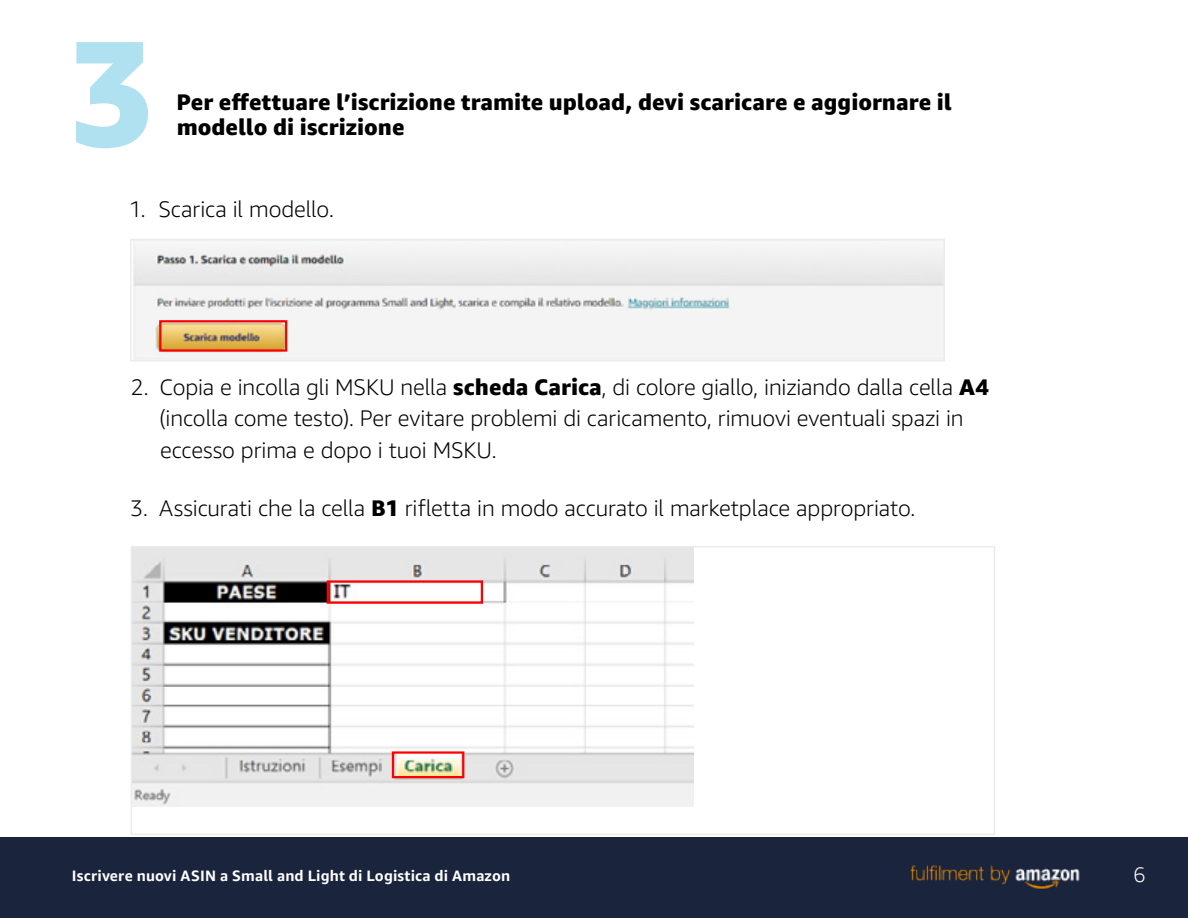
<style>
.page{position:relative;width:1188px;height:918px;background:#fff}
.page>*{position:absolute;margin:0;border:0;box-sizing:border-box;transform-origin:0 0}
.t1{font:800 150px "Amazon Ember";color:#b0e1f0}
.t2{font:300 22.5px/31.5px "Amazon Ember";letter-spacing:-.005em;color:#000}
.t3{font:800 22.5px/25.5px "Amazon Ember";color:#000}
.t4{font:300 21px "Amazon Ember";color:#fff}
.t5{font:700 15px "Amazon Ember";letter-spacing:.01em;color:#fff}
.s1{font-weight:800}
</style>
<div class="page">
<img style="left:133px;top:242px;width:809px;height:117px">
<div style="left:130px;top:239px;width:815px;height:123px;border:2px solid #eaeceb"></div>
<img style="left:134px;top:549px;width:559px;height:257px">
<div style="left:131px;top:546px;width:864px;height:289px;border:2px solid #eaeceb"></div>
<div style="left:327px;top:580px;width:156px;height:24px;border:2px solid #f00"></div>
<div style="left:392px;top:751px;width:72px;height:27px;border:2px solid #f00"></div>
<div style="left:159px;top:320px;width:128px;height:32px;border:2px solid #f00"></div>
<div style="left:0;top:838px;width:1188px;height:80px;background:#1b243d"></div>
<img style="left:910px;top:865px;width:170px;height:24px">
<h1 class="t1" style="left:66px;top:-2px;width:91px">3</h1>
<p class="t3" style="left:176px;top:90px;width:777px">Per effettuare l’iscrizione tramite upload, devi scaricare e aggiornare il modello di iscrizione</p>
<p class="t2" style="left:128px;top:194px;width:207px">1. Scarica il modello.</p>
<p class="t2" style="left:160px;top:371px;width:831px;text-indent:-29px">2. Copia e incolla gli MSKU nella <span class="s1">scheda Carica</span>, di colore giallo, iniziando dalla cella <span class="s1">A4 </span>(incolla come testo). Per evitare problemi di caricamento, rimuovi eventuali spazi in eccesso prima e dopo i tuoi MSKU.</p>
<p class="t2" style="left:130px;top:493px;width:787px">3. Assicurati che la cella <span class="s1">B1</span> rifletta in modo accurato il marketplace appropriato.</p>
<p class="t5" style="left:72px;top:867px;width:440px">Iscrivere nuovi ASIN a Small and Light di Logistica di Amazon</p>
<p class="t4" style="left:1133px;top:861px;width:14px">6</p>
</div>
